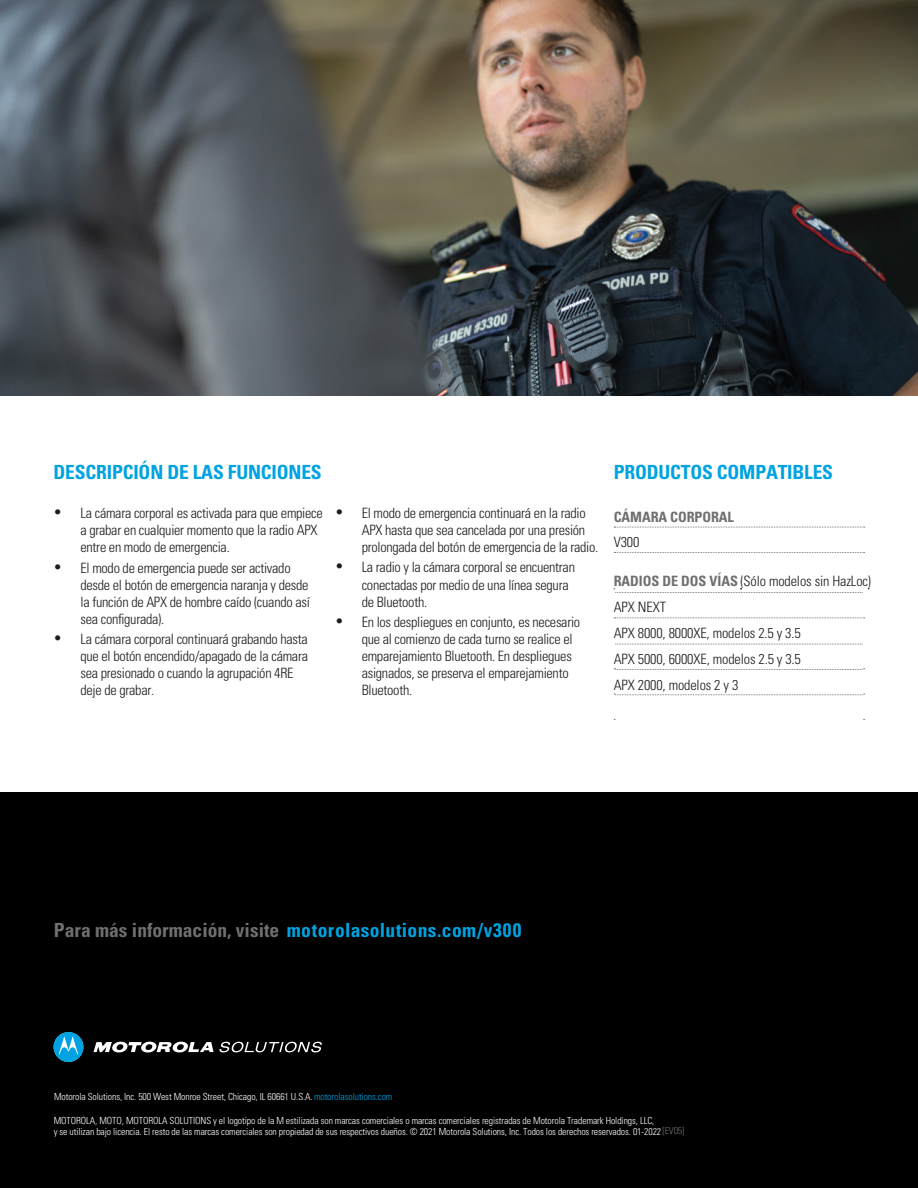
<style>
.page{position:relative;width:918px;height:1188px;background:#fff}
.page>*{position:absolute;margin:0;border:0;box-sizing:border-box;transform-origin:0 0}
.t1{font:700 condensed 19.5px "Univers LT Std";color:#00a3e2}
.t2{font:300 condensed 14.25px/17.1px "Univers LT Std";letter-spacing:-.02em;color:#1d1d1b}
.t3{font:700 condensed 14.25px "Univers LT Std";letter-spacing:-.005em;color:#706f6f}
.t4{font:300 condensed 9.75px/11.7px "Univers LT Std";letter-spacing:-.01em;color:#fff}
.t5{font:300 condensed 9.75px "Univers LT Std";color:#706f6f}
.s1{font-weight:700;color:#706f6f}
.s2{color:#706f6f}
.s3{color:#00a3e2}
</style>
<div class="page">
<div style="left:0;top:792px;width:918px;height:396px;background:#000"></div>
<img style="left:0;top:0;width:918px;height:396px">
<svg style="left:94px;top:1042px;width:120px;height:11px"></svg>
<svg style="left:54px;top:1032px;width:29px;height:30px"></svg>
<svg style="left:220px;top:1042px;width:102px;height:10px"></svg>
<svg style="left:614px;top:527px;width:251px;height:1px"></svg>
<svg style="left:614px;top:552px;width:251px;height:1px"></svg>
<svg style="left:614px;top:618px;width:251px;height:1px"></svg>
<svg style="left:616px;top:644px;width:247px;height:1px"></svg>
<svg style="left:614px;top:668px;width:251px;height:2px"></svg>
<svg style="left:614px;top:694px;width:251px;height:1px"></svg>
<svg style="left:614px;top:589px;width:255px;height:4px"></svg>
<h1 class="t1" style="left:54px;top:460px;width:270px">DESCRIPCIÓN DE LAS FUNCIONES</h1>
<h1 class="t1" style="left:614px;top:460px;width:221px">PRODUCTOS COMPATIBLES</h1>
<p class="t2" style="left:81px;top:505px;width:244px;text-indent:-27px">• La cámara corporal es activada para que empiece a grabar en cualquier momento que la radio APX entre en modo de emergencia.</p>
<p class="t2" style="left:81px;top:559px;width:231px">El modo de emergencia puede ser activado desde el botón de emergencia naranja y desde la función de APX de hombre caído (cuando así sea configurada).</p>
<p class="t2" style="left:81px;top:630px;width:229px">La cámara corporal continuará grabando hasta que el botón encendido/apagado de la cámara sea presionado o cuando la agrupación 4RE deje de grabar.</p>
<p class="t2" style="left:54px;top:558px;width:10px">•</p>
<p class="t2" style="left:54px;top:629px;width:10px">•</p>
<p class="t2" style="left:335px;top:504px;width:10px">•</p>
<p class="t2" style="left:335px;top:558px;width:10px">•</p>
<p class="t2" style="left:335px;top:612px;width:10px">•</p>
<p class="t2" style="left:362px;top:505px;width:238px">El modo de emergencia continuará en la radio<br>APX hasta que sea cancelada por una presión prolongada del botón de emergencia de la radio.</p>
<p class="t2" style="left:362px;top:559px;width:215px">La radio y la cámara corporal se encuentran conectadas por medio de una línea segura de Bluetooth.</p>
<p class="t2" style="left:362px;top:613px;width:220px">En los despliegues en conjunto, es necesario que al comienzo de cada turno se realice el emparejamiento Bluetooth. En despliegues asignados, se preserva el emparejamiento Bluetooth.</p>
<p class="t3" style="left:614px;top:508px;width:122px">CÁMARA CORPORAL</p>
<p class="t2" style="left:614px;top:534px;width:27px">V300</p>
<p class="t2" style="left:614px;top:569px;width:259px;line-height:25.8px"><span class="s1">RADIOS DE DOS VÍAS</span> (Sólo modelos sin HazLoc)<br>APX NEXT<br>APX 8000, 8000XE, modelos 2.5 y 3.5<br>APX 5000, 6000XE, modelos 2.5 y 3.5<br>APX 2000, modelos 2 y 3</p>
<h1 class="t1" style="left:54px;top:918px;width:469px"><span class="s2">Para más información, visite</span> motorolasolutions.com/v300</h1>
<p class="t4" style="left:54px;top:1091px;width:340px">Motorola Solutions, Inc. 500 West Monroe Street, Chicago, IL 60661 U.S.A. <span class="s3">motorolasolutions.com</span></p>
<p class="t4" style="left:54px;top:1114px;width:609px">MOTOROLA, MOTO, MOTOROLA SOLUTIONS y el logotipo de la M estilizada son marcas comerciales o marcas comerciales registradas de Motorola Trademark Holdings, LLC,<br>y se utilizan bajo licencia. El resto de las marcas comerciales son propiedad de sus respectivos dueños. © 2021 Motorola Solutions, Inc. Todos los derechos reservados. 01-2022</p>
<p class="t5" style="left:663px;top:1125px;width:23px">[EV05]</p>
</div>
